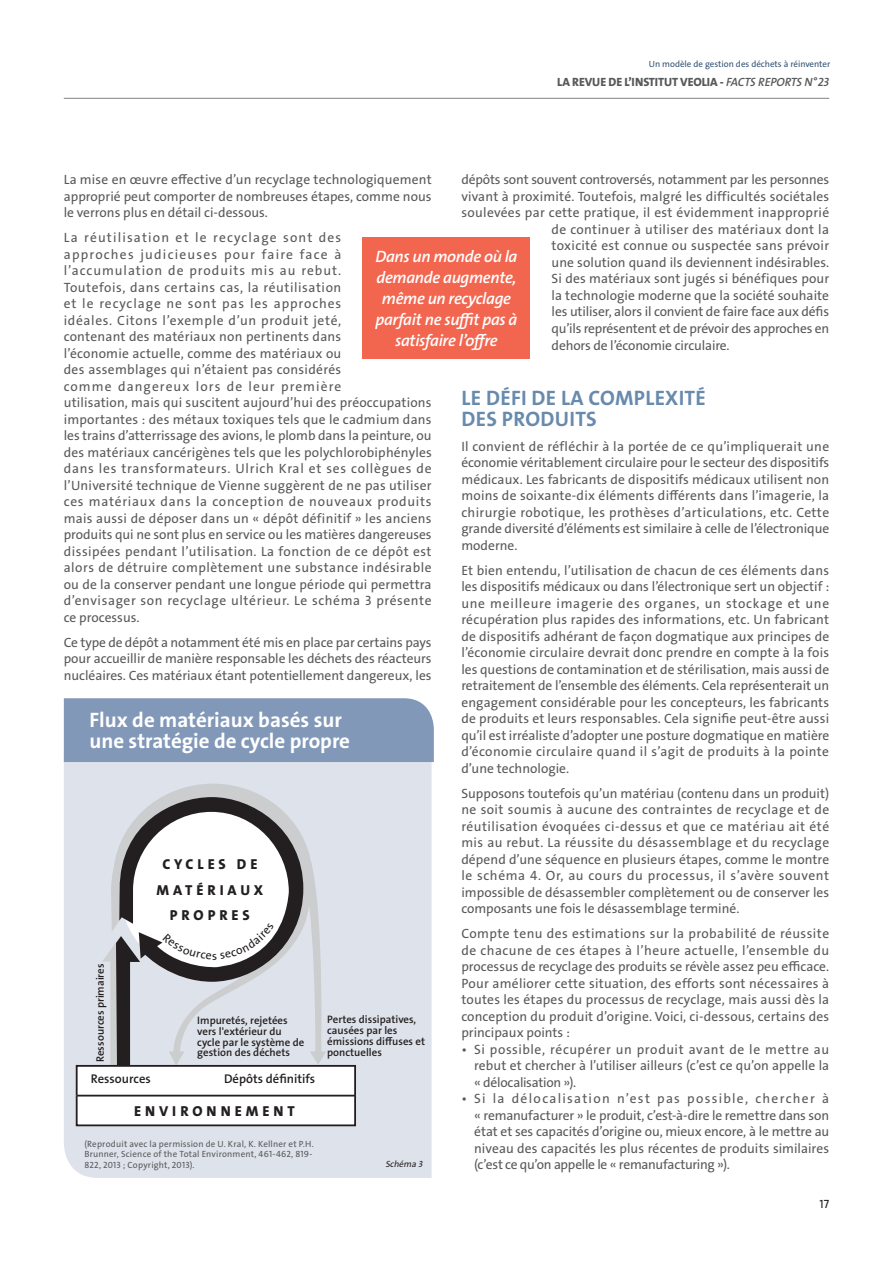
<style>
.page{position:relative;width:893px;height:1263px;background:#fff}
.page>*{position:absolute;margin:0;border:0;box-sizing:border-box;transform-origin:0 0}
.t1{font:21px/21px "The Sans Veolia W7 Bld";color:#fff}
.t2{font:21px/21px "The Sans Veolia W7 Bld";letter-spacing:.015em;color:#688aad}
.t3{font:16.5px/21px "The Sans Veolia W6 Se Bld It";letter-spacing:-.02em;color:#fff;text-align:center}
.t4{font:14.55px/25.3px "The Sans Veolia W8 Ex Bld";letter-spacing:.27em;color:#231f20;text-align:center}
.t5{font:13.5px/16.5px "The Sans Veolia W5 Pla";letter-spacing:.01em;color:#58595b;text-align:justify}
.t6{font:13.5px "The Sans Veolia W5 Pla";letter-spacing:-.01em;color:#58595b}
.t7{font:13.5px "The Sans Veolia W5 Pla";letter-spacing:-.015em;color:#58595b}
.t8{font:12.6px "The Sans Veolia W6 Se Bld";color:#231f20}
.t9{font:12px "The Sans Veolia W8 Ex Bld";letter-spacing:-.005em;color:#58595b}
.t10{font:12px "The Sans Veolia W5 Pla";color:#231f20}
.t11{font:10.8px/10.8px "The Sans Veolia W6 Se Bld";color:#231f20}
.t12{font:9px/10.5px "The Sans Veolia W5 Pla";letter-spacing:.025em;color:#58595b}
.t13{font:9px "The Sans Veolia W5 Pla";color:#345275}
.t14{font:italic 9px "The Sans Veolia W5 Pla";color:#231f20}
.s1{font-family:"The Sans Veolia W6 Se Bld It"}
</style>
<div class="page">
<div style="left:64px;top:762px;width:368px;height:416px;background:#dee2ea"></div>
<div style="left:64px;top:698px;width:370px;height:64px;background:#8298b8"></div>
<div style="left:363px;top:237px;width:167px;height:122px;background:#f26650"></div>
<div style="left:77px;top:1066px;width:278px;height:59px;background:#fff"></div>
<div style="left:76px;top:1065px;width:280px;height:61px;border:2px solid #231f20"></div>
<hr style="left:77px;top:1095px;width:278px;height:1px;background:#231f20">
<hr style="left:64px;top:98px;width:765px;height:1px;background:#808285">
<svg style="left:102px;top:783px;width:225px;height:284px"></svg>
<p class="t13" style="left:649px;top:59px;width:183px">Un modèle de gestion des déchets à réinventer</p>
<p class="t9" style="left:557px;top:76px;width:274px">LA REVUE DE L’INSTITUT VEOLIA - <span class="s1">FACTS REPORTS N° 23</span></p>
<p class="t6" style="left:461px;top:173px;width:369px">dépôts sont souvent controversés, notamment par les personnes</p>
<p class="t5" style="left:461px;top:189px;width:369px">vivant à proximité. Toutefois, malgré les difficultés sociétales</p>
<p class="t5" style="left:461px;top:205px;width:369px">soulevées par cette pratique, il est évidemment inapproprié</p>
<p class="t5" style="left:552px;top:222px;width:279px">de continuer à utiliser des matériaux dont la</p>
<p class="t5" style="left:552px;top:238px;width:279px">toxicité est connue ou suspectée sans prévoir</p>
<p class="t5" style="left:552px;top:255px;width:279px">une solution quand ils deviennent indésirables.</p>
<p class="t5" style="left:552px;top:271px;width:279px">Si des matériaux sont jugés si bénéfiques pour</p>
<p class="t5" style="left:552px;top:288px;width:279px">la technologie moderne que la société souhaite</p>
<p class="t6" style="left:552px;top:305px;width:279px">les utiliser, alors il convient de faire face aux défis</p>
<p class="t7" style="left:552px;top:322px;width:279px">qu’ils représentent et de prévoir des approches en</p>
<p class="t6" style="left:552px;top:339px;width:180px">dehors de l’économie circulaire.</p>
<h1 class="t2" style="left:461px;top:388px;width:246px">LE DÉFI DE LA COMPLEXITÉ<br>DES PRODUITS</h1>
<p class="t5" style="left:461px;top:438px;width:369px">Il convient de réfléchir à la portée de ce qu’impliquerait une économie véritablement circulaire pour le secteur des dispositifs médicaux. Les fabricants de dispositifs médicaux utilisent non moins de soixante-dix éléments différents dans l’imagerie, la chirurgie robotique, les prothèses d’articulations, etc. Cette grande diversité d’éléments est similaire à celle de l’électronique moderne.</p>
<p class="t5" style="left:461px;top:562px;width:369px">Et bien entendu, l’utilisation de chacun de ces éléments dans les dispositifs médicaux ou dans l’électronique sert un objectif : une meilleure imagerie des organes, un stockage et une récupération plus rapides des informations, etc. Un fabricant de dispositifs adhérant de façon dogmatique aux principes de l’économie circulaire devrait donc prendre en compte à la fois les questions de contamination et de stérilisation, mais aussi de retraitement de l’ensemble des éléments. Cela représenterait un engagement considérable pour les concepteurs, les fabricants de produits et leurs responsables. Cela signifie peut-être aussi qu’il est irréaliste d’adopter une posture dogmatique en matière d’économie circulaire quand il s’agit de produits à la pointe d’une technologie.</p>
<p class="t5" style="left:461px;top:785px;width:369px">Supposons toutefois qu’un matériau (contenu dans un produit) ne soit soumis à aucune des contraintes de recyclage et de réutilisation évoquées ci-dessus et que ce matériau ait été mis au rebut. La réussite du désassemblage et du recyclage dépend d’une séquence en plusieurs étapes, comme le montre le schéma 4. Or, au cours du processus, il s’avère souvent impossible de désassembler complètement ou de conserver les composants une fois le désassemblage terminé.</p>
<p class="t5" style="left:461px;top:926px;width:369px">Compte tenu des estimations sur la probabilité de réussite de chacune de ces étapes à l’heure actuelle, l’ensemble du processus de recyclage des produits se révèle assez peu efficace.<br>Pour améliorer cette situation, des efforts sont nécessaires à toutes les étapes du processus de recyclage, mais aussi dès la conception du produit d’origine. Voici, ci-dessous, certains des principaux points :</p>
<p class="t5" style="left:474px;top:1041px;width:357px;text-indent:-13px">• Si possible, récupérer un produit avant de le mettre au rebut et chercher à l’utiliser ailleurs (c’est ce qu’on appelle la « délocalisation »).</p>
<p class="t5" style="left:474px;top:1091px;width:357px;text-indent:-13px">• Si la délocalisation n’est pas possible, chercher à « remanufacturer » le produit, c’est-à-dire le remettre dans son état et ses capacités d’origine ou, mieux encore, à le mettre au niveau des capacités les plus récentes de produits similaires (c’est ce qu’on appelle le « remanufacturing »).</p>
<p class="t5" style="left:64px;top:172px;width:369px">La mise en œuvre effective d’un recyclage technologiquement approprié peut comporter de nombreuses étapes, comme nous le verrons plus en détail ci-dessous.</p>
<p class="t5" style="left:64px;top:230px;width:369px;text-align:left">La réutilisation et le recyclage sont des<br>approches judicieuses pour faire face à l’accumulation de produits mis au rebut.<br>Toutefois, dans certains cas, la réutilisation<br>et le recyclage ne sont pas les approches<br>idéales. Citons l’exemple d’un produit jeté,<br>contenant des matériaux non pertinents dans<br>l’économie actuelle, comme des matériaux ou<br>des assemblages qui n’étaient pas considérés<br>comme dangereux lors de leur première<br>utilisation, mais qui suscitent aujourd’hui des préoccupations importantes : des métaux toxiques tels que le cadmium dans les trains d’atterrissage des avions, le plomb dans la peinture, ou des matériaux cancérigènes tels que les polychlorobiphényles dans les transformateurs. Ulrich Kral et ses collègues de l’Université technique de Vienne suggèrent de ne pas utiliser ces matériaux dans la conception de nouveaux produits mais aussi de déposer dans un « dépôt définitif » les anciens produits qui ne sont plus en service ou les matières dangereuses dissipées pendant l’utilisation. La fonction de ce dépôt est alors de détruire complètement une substance indésirable ou de la conserver pendant une longue période qui permettra d’envisager son recyclage ultérieur. Le schéma 3 présente ce processus.</p>
<p class="t5" style="left:64px;top:635px;width:369px">Ce type de dépôt a notamment été mis en place par certains pays pour accueillir de manière responsable les déchets des réacteurs nucléaires. Ces matériaux étant potentiellement dangereux, les</p>
<p class="t3" style="left:375px;top:248px;width:144px">Dans un monde où la demande augmente, même un recyclage parfait ne suffit pas à satisfaire l’offre</p>
<h1 class="t1" style="left:90px;top:710px;width:262px">Flux de matériaux basés sur une stratégie de cycle propre</h1>
<p class="t4" style="left:156px;top:852px;width:108px">CYCLES DE<br>MATÉRIAUX<br>PROPRES</p>
<p class="t11" style="left:95px;top:1062px;width:100px;rotate:-90deg">Ressources primaires</p>
<p class="t11" style="left:327px;top:1014px;width:99px">Pertes dissipatives, causées par les émissions diffuses et ponctuelles</p>
<p class="t11" style="left:197px;top:1015px;width:108px">Impuretés, rejetées vers l'extérieur du cycle par le système de gestion des déchets</p>
<p class="t8" style="left:91px;top:1072px;width:61px">Ressources</p>
<p class="t8" style="left:224px;top:1072px;width:93px">Dépôts définitifs</p>
<p class="t4" style="left:134px;top:1099px;width:162px">ENVIRONNEMENT</p>
<p class="t12" style="left:84px;top:1139px;width:231px">(Reproduit avec la permission de U. Kral, K. Kellner et P.H.<br>Brunner, Science of the Total Environment, 461-462, 819-<br>822, 2013 ; Copyright, 2013).</p>
<p class="t14" style="left:385px;top:1160px;width:40px">Schéma 3</p>
<p class="t10" style="left:819px;top:1198px;width:11px">17</p>
</div>
